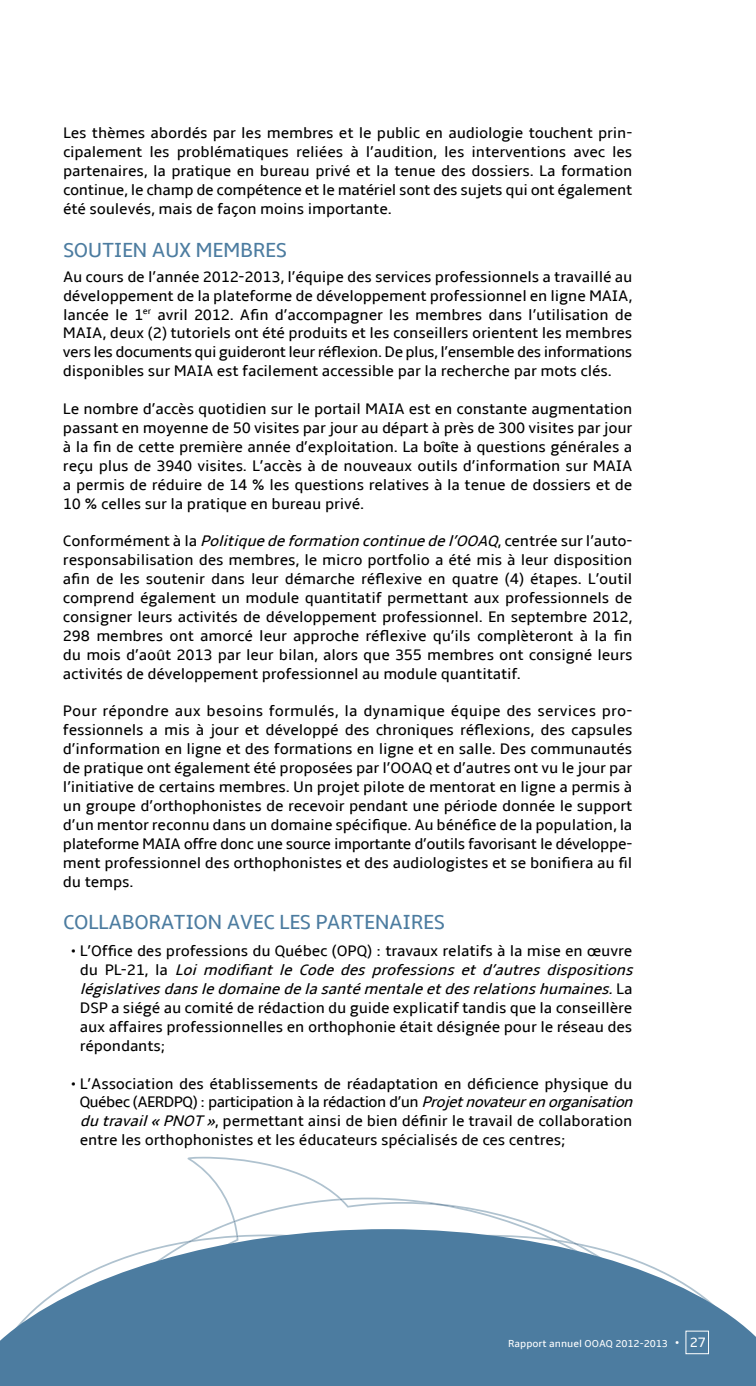
<style>
.page{position:relative;width:756px;height:1386px;background:#fff}
.page>*{position:absolute;margin:0;border:0;box-sizing:border-box;transform-origin:0 0}
.t1{font:21px "Amble";letter-spacing:-.02em;color:#4c7ca0}
.t2{font:15.75px/18.9px "Amble";letter-spacing:-.01em;color:#000;text-align:justify}
.t3{font:10.5px "Amble";color:#fff}
.s1{font-style:italic}
.s2{font-size:14px}
</style>
<div class="page">
<svg style="left:214px;top:1198px;width:331px;height:31px"></svg>
<svg style="left:0;top:1229px;width:756px;height:157px;fill:#4c7ca0"></svg>
<div style="left:686px;top:1331px;width:23px;height:23px;border:1px solid #fff"></div>
<p class="t2" style="left:63px;top:123px;width:571px">Les thèmes abordés par les membres et le public en audiologie touchent prin&shy;cipalement les problématiques reliées à l’audition, les interventions avec les partenaires, la pratique en bureau privé et la tenue des dossiers. La formation continue, le champ de compétence et le matériel sont des sujets qui ont également été soulevés, mais de façon moins importante.</p>
<h1 class="t1" style="left:63px;top:238px;width:226px">SOUTIEN AUX MEMBRES</h1>
<p class="t2" style="left:63px;top:267px;width:571px">Au cours de l’année 2012-2013, l’équipe des services professionnels a travaillé au développement de la plateforme de développement professionnel en ligne MAIA, lancée le 1<sup>er</sup> avril 2012. Afin d’accompagner les membres dans l’utilisation de MAIA, deux (2) tutoriels ont été produits et les conseillers orientent les membres vers les documents qui guideront leur réflexion. De plus, l’ensemble des informations disponibles sur MAIA est facilement accessible par la recherche par mots clés.</p>
<p class="t2" style="left:63px;top:400px;width:571px">Le nombre d’accès quotidien sur le portail MAIA est en constante augmentation passant en moyenne de 50 visites par jour au départ à près de 300 visites par jour à la fin de cette première année d’exploitation. La boîte à questions générales a reçu plus de 3940 visites. L’accès à de nouveaux outils d’information sur MAIA a permis de réduire de 14 % les questions relatives à la tenue de dossiers et de 10 % celles sur la pratique en bureau privé.</p>
<p class="t2" style="left:63px;top:532px;width:571px">C o n fo r m é m e n t à l a <span class="s1">Politiquedeformationcontinuedel’OOAQ</span>, c e n t r é e s u r l ’ a u t o - responsabilisation des membres, le micro portfolio a été mis à leur disposition afin de les soutenir dans leur démarche réflexive en quatre (4) étapes. L’outil comprend également un module quantitatif permettant aux professionnels de consigner leurs activités de développement professionnel. En septembre 2012, 298 membres ont amorcé leur approche réflexive qu’ils complèteront à la fin du mois d’août 2013 par leur bilan, alors que 355 membres ont consigné leurs activités de développement professionnel au module quantitatif.</p>
<p class="t2" style="left:63px;top:702px;width:571px">Pour répondre aux besoins formulés, la dynamique équipe des services pro&shy;fessionnels a mis à jour et développé des chroniques réflexions, des capsules d’information en ligne et des formations en ligne et en salle. Des communautés de pratique ont également été proposées par l’OOAQ et d’autres ont vu le jour par l’initiative de certains membres. Un projet pilote de mentorat en ligne a permis à un groupe d’orthophonistes de recevoir pendant une période donnée le support d’un mentor reconnu dans un domaine spécifique. Au bénéfice de la population, la plateforme MAIA offre donc une source importante d’outils favorisant le développe&shy;ment professionnel des orthophonistes et des audiologistes et se bonifiera au fil du temps.</p>
<h1 class="t1" style="left:63px;top:909px;width:384px">COLLABORATION AVEC LES PARTENAIRES</h1>
<p class="t2" style="left:80px;top:942px;width:559px;text-align:left;text-indent:-9px">• L’Office des professions du Québec (OPQ) : travaux relatifs à la mise en œuvre d u P L - 2 1 , l a <span class="s1">Loi modifiant le Code des professions et d’autres dispositions législativesdansledomainedelasantémentaleetdesrelationshumaines.</span>L a DSP a siégé au comité de rédaction du guide explicatif tandis que la conseillère aux affaires professionnelles en orthophonie était désignée pour le réseau des répondants;</p>
<p class="t2" style="left:80px;top:1074px;width:559px;text-align:left;text-indent:-9px">• L’Association des établissements de réadaptation en déficience physique du Québec (AERDPQ) : participation à la rédaction d’un <span class="s1">Projetnovateurenorganisation dutravail«PNOT»</span>, permettant ainsi de bien définir le travail de collaboration entre les orthophonistes et les éducateurs spécialisés de ces centres;</p>
<p class="t3" style="left:508px;top:1337px;width:199px">Rapport annuel OOAQ 2012-2013 <span class="s2">• 27</span></p>
</div>
